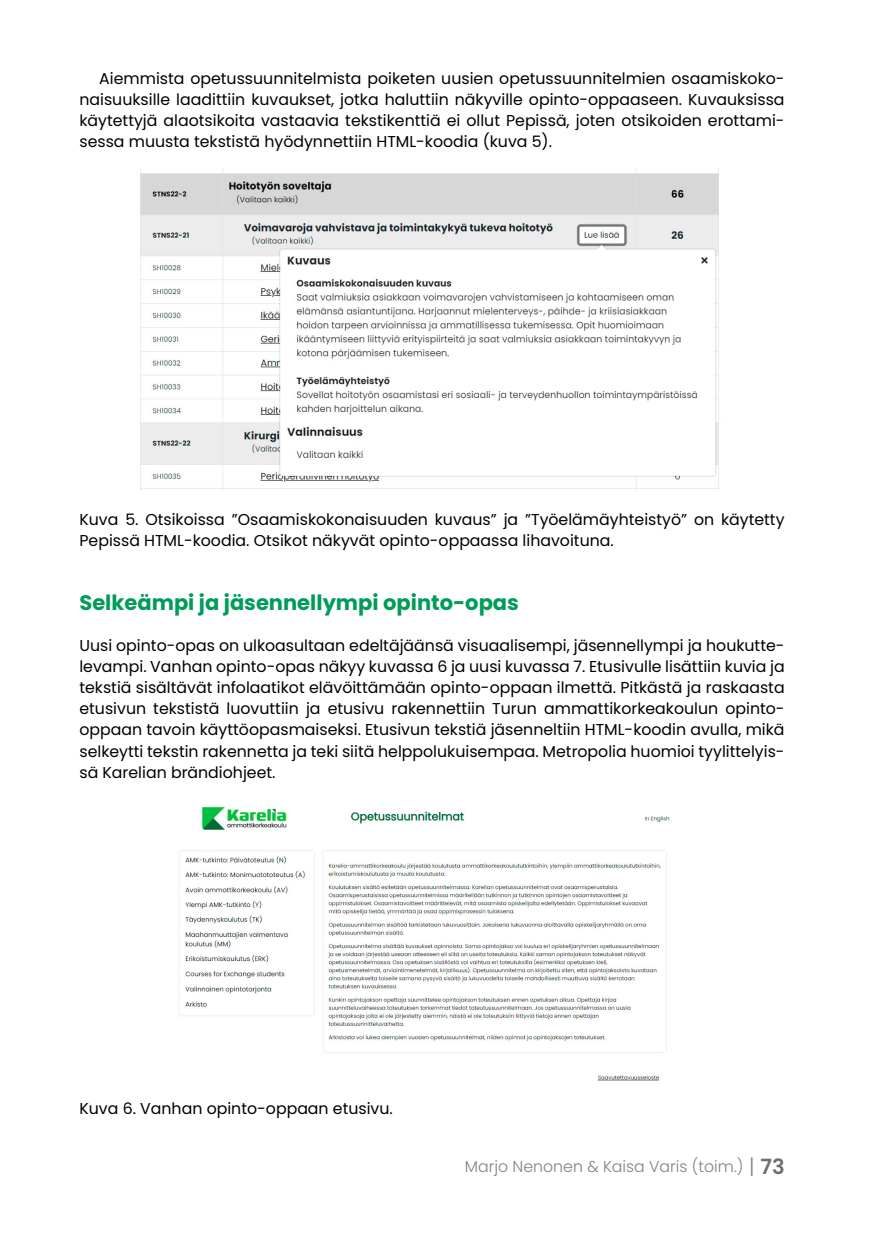
<style>
.page{position:relative;width:874px;height:1241px;background:#fff}
.page>*{position:absolute;margin:0;border:0;box-sizing:border-box;transform-origin:0 0}
.teksti-väliotsikko-t{font:700 21px "Poppins";color:#009c5a}
.leipäteksti-ei_sisen{font:15.75px/21px "Poppins";color:#000}
.leipäteksti-sisennet{font:15.75px/21px "Poppins";color:#000;text-align:justify}
.t1{font:300 15.75px "Poppins";color:#84817e}
.s1{font-size:21px}
.s2{font-weight:600;font-size:21px;color:#716d6a}
</style>
<div class="page">
<img style="left:140px;top:168px;width:579px;height:322px">
<img style="left:179px;top:806px;width:491px;height:275px">
<p class="leipäteksti-sisennet" style="left:79px;top:68px;width:706px;text-indent:20px">Aiemmista opetussuunnitelmista poiketen uusien opetussuunnitelmien osaamiskoko&shy;naisuuksille laadittiin kuvaukset, jotka haluttiin näkyville opinto-oppaaseen. Kuvauksissa käytettyjä alaotsikoita vastaavia tekstikenttiä ei ollut Pepissä, joten otsikoiden erottami&shy;sessa muusta tekstistä hyödynnettiin HTML-koodia (kuva 5).</p>
<p class="leipäteksti-ei_sisen" style="left:79px;top:509px;width:706px">Kuva 5. Otsikoissa ”Osaamiskokonaisuuden kuvaus” ja ”Työelämäyhteistyö” on käytetty<br>Pepissä HTML-koodia. Otsikot näkyvät opinto-oppaassa lihavoituna.</p>
<p class="teksti-väliotsikko-t" style="left:79px;top:591px;width:441px">Selkeämpi ja jäsennellympi opinto-opas</p>
<p class="leipäteksti-ei_sisen" style="left:79px;top:635px;width:706px;text-align:justify">Uusi opinto-opas on ulkoasultaan edeltäjäänsä visuaalisempi, jäsennellympi ja houkutte&shy;levampi. Vanhan opinto-opas näkyy kuvassa 6 ja uusi kuvassa 7. Etusivulle lisättiin kuvia ja tekstiä sisältävät infolaatikot elävöittämään opinto-oppaan ilmettä. Pitkästä ja raskaasta etusivun tekstistä luovuttiin ja etusivu rakennettiin Turun ammattikorkeakoulun opinto&shy;oppaan tavoin käyttöopasmaiseksi. Etusivun tekstiä jäsenneltiin HTML-koodin avulla, mikä selkeytti tekstin rakennetta ja teki siitä helppolukuisempaa. Metropolia huomioi tyylittelyis&shy;sä Karelian brändiohjeet.</p>
<p class="leipäteksti-ei_sisen" style="left:79px;top:1097px;width:315px">Kuva 6. Vanhan opinto-oppaan etusivu.</p>
<p class="t1" style="left:464px;top:1157px;width:321px">Marjo Nenonen &amp; Kaisa Varis (toim.) <span class="s1">|</span> <span class="s2">73</span></p>
</div>
